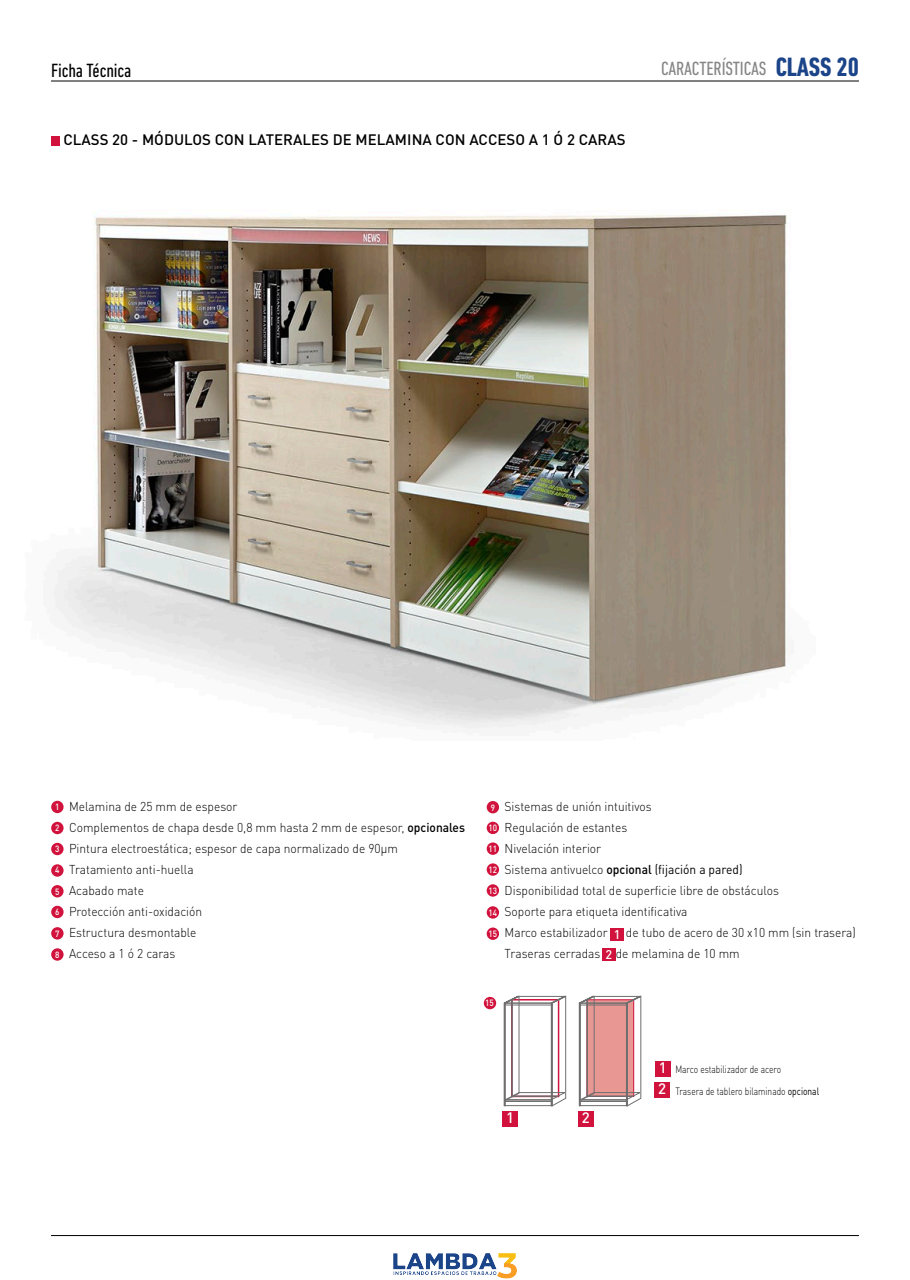
<style>
.page{position:relative;width:910px;height:1280px;background:#fff}
.page>*{position:absolute;margin:0;border:0;box-sizing:border-box;transform-origin:0 0}
.t1{font:condensed 19.5px "DIN Next LT Pro";letter-spacing:-.005em;color:#868686}
.t2{font:condensed 19.5px "DIN Next LT Pro";letter-spacing:-.005em;color:#000}
.t3{font:500 15px "DIN Pro";letter-spacing:.005em;color:#000}
.t4{font:500 15px/21px "DIN Pro";color:#fff}
.t5{font:300 12.75px/21px "DIN Pro";color:#000;scale:.94 1}
.t6{font:500 12.6px "DIN Pro";color:#fff}
.t7{font:300 10.5px/21.9px "DIN Pro";color:#000;scale:.8 1}
.t8{font:500 9px "DIN Pro";color:#fff;scale:.9 1}
.s1{font-weight:700;font-size:27px;color:#1b4489}
.s2{font-weight:500}
.s3{font-weight:400}
</style>
<div class="page">
<hr style="left:51px;top:81px;width:808px;height:1px;background:#000">
<hr style="left:51px;top:1235px;width:808px;height:1px;background:#000">
<img style="left:53px;top:215px;width:737px;height:514px">
<svg style="left:579px;top:996px;width:63px;height:110px"></svg>
<div style="left:579px;top:1003px;width:1px;height:103px;border:1px solid #6e6e6e"></div>
<svg style="left:504px;top:996px;width:62px;height:110px"></svg>
<div style="left:504px;top:1003px;width:1px;height:103px;border:1px solid #6e6e6e"></div>
<div style="left:502px;top:1112px;width:16px;height:15px;background:#d1123c"></div>
<div style="left:578px;top:1112px;width:16px;height:15px;background:#d1123c"></div>
<div style="left:655px;top:1061px;width:16px;height:15px;background:#d1123c"></div>
<div style="left:654px;top:1082px;width:16px;height:15px;background:#d1123c"></div>
<div style="left:51px;top:801px;width:13px;height:12px;background:#d1123c;border-radius:50%"></div>
<div style="left:487px;top:884px;width:12px;height:13px;background:#d1123c;border-radius:50%"></div>
<div style="left:51px;top:822px;width:13px;height:12px;background:#d1123c;border-radius:50%"></div>
<div style="left:487px;top:906px;width:12px;height:13px;background:#d1123c;border-radius:50%"></div>
<div style="left:487px;top:927px;width:12px;height:13px;background:#d1123c;border-radius:50%"></div>
<div style="left:51px;top:843px;width:13px;height:12px;background:#d1123c;border-radius:50%"></div>
<svg style="left:51px;top:864px;width:13px;height:13px"></svg>
<div style="left:51px;top:885px;width:13px;height:12px;background:#d1123c;border-radius:50%"></div>
<div style="left:51px;top:906px;width:13px;height:12px;background:#d1123c;border-radius:50%"></div>
<div style="left:51px;top:927px;width:13px;height:12px;background:#d1123c;border-radius:50%"></div>
<svg style="left:51px;top:948px;width:13px;height:13px"></svg>
<div style="left:487px;top:801px;width:12px;height:12px;background:#d1123c;border-radius:50%"></div>
<div style="left:487px;top:822px;width:12px;height:12px;background:#d1123c;border-radius:50%"></div>
<div style="left:487px;top:842px;width:12px;height:13px;background:#d1123c;border-radius:50%"></div>
<div style="left:487px;top:863px;width:12px;height:13px;background:#d1123c;border-radius:50%"></div>
<div style="left:51px;top:136px;width:9px;height:10px;background:#d1123c"></div>
<div style="left:484px;top:997px;width:12px;height:12px;background:#d1123c;border-radius:50%"></div>
<div style="left:611px;top:928px;width:13px;height:12px;background:#d1123c"></div>
<div style="left:602px;top:948px;width:13px;height:13px;background:#d1123c"></div>
<img style="left:393px;top:1253px;width:124px;height:26px">
<h1 class="t2" style="left:51px;top:59px;width:82px">Ficha Técnica</h1>
<h1 class="t1" style="left:661px;top:58px;width:199px">CARACTERÍSTICAS <span class="s1">CLASS 20</span></h1>
<p class="t3" style="left:63px;top:130px;width:564px">CLASS 20 - MÓDULOS CON LATERALES DE MELAMINA CON ACCESO A 1 Ó 2 CARAS</p>
<p class="t8" style="left:55px;top:801px;width:6px">1</p>
<p class="t8" style="left:55px;top:822px;width:6px">2</p>
<p class="t8" style="left:55px;top:843px;width:6px">3</p>
<p class="t8" style="left:55px;top:864px;width:6px">4</p>
<p class="t8" style="left:55px;top:885px;width:6px">5</p>
<p class="t8" style="left:55px;top:906px;width:6px">6</p>
<p class="t8" style="left:55px;top:927px;width:6px">7</p>
<p class="t8" style="left:55px;top:948px;width:6px">8</p>
<p class="t5" style="left:69px;top:795px;width:423px">Melamina de 25 mm de espesor<br>Complementos de chapa desde 0,8 mm hasta 2 mm de espesor, <span class="s2">opcionales </span>Pintura electroestática; espesor de capa normalizado de 90µm<br>Tratamiento anti-huella<br>Acabado mate<br>Protección anti-oxidación<br>Estructura desmontable<br>Acceso a 1 ó 2 caras</p>
<p class="t5" style="left:505px;top:795px;width:293px">Sistemas de unión intuitivos<br>Regulación de estantes<br>Nivelación interior<br>Sistema antivuelco <span class="s2">opcional</span> <span class="s3">(fijación a pared)<br></span>Disponibilidad total de superficie libre de obstáculos Soporte para etiqueta identificativa<br>Marco estabilizador</p>
<p class="t8" style="left:491px;top:801px;width:6px">9</p>
<p class="t8" style="left:489px;top:822px;width:11px">10</p>
<p class="t8" style="left:489px;top:843px;width:11px">11</p>
<p class="t8" style="left:489px;top:864px;width:11px">12</p>
<p class="t8" style="left:489px;top:884px;width:11px">13</p>
<p class="t8" style="left:489px;top:906px;width:11px">14</p>
<p class="t8" style="left:489px;top:928px;width:11px">15</p>
<p class="t5" style="left:505px;top:921px;width:375px;text-indent:121px">de tubo de acero de 30 x10 mm (sin trasera)<br>Traseras cerradas de melamina de 10 mm</p>
<p class="t6" style="left:614px;top:926px;width:8px">1</p>
<p class="t6" style="left:605px;top:946px;width:8px">2</p>
<p class="t8" style="left:485px;top:997px;width:11px">15</p>
<p class="t4" style="left:506px;top:1107px;width:9px">1</p>
<p class="t4" style="left:582px;top:1107px;width:9px">2</p>
<p class="t4" style="left:658px;top:1056px;width:10px">1<br>2</p>
<p class="t7" style="left:675px;top:1058px;width:181px">Marco estabilizador de acero<br>Trasera de tablero bilaminado <span class="s3">opcional</span></p>
</div>
